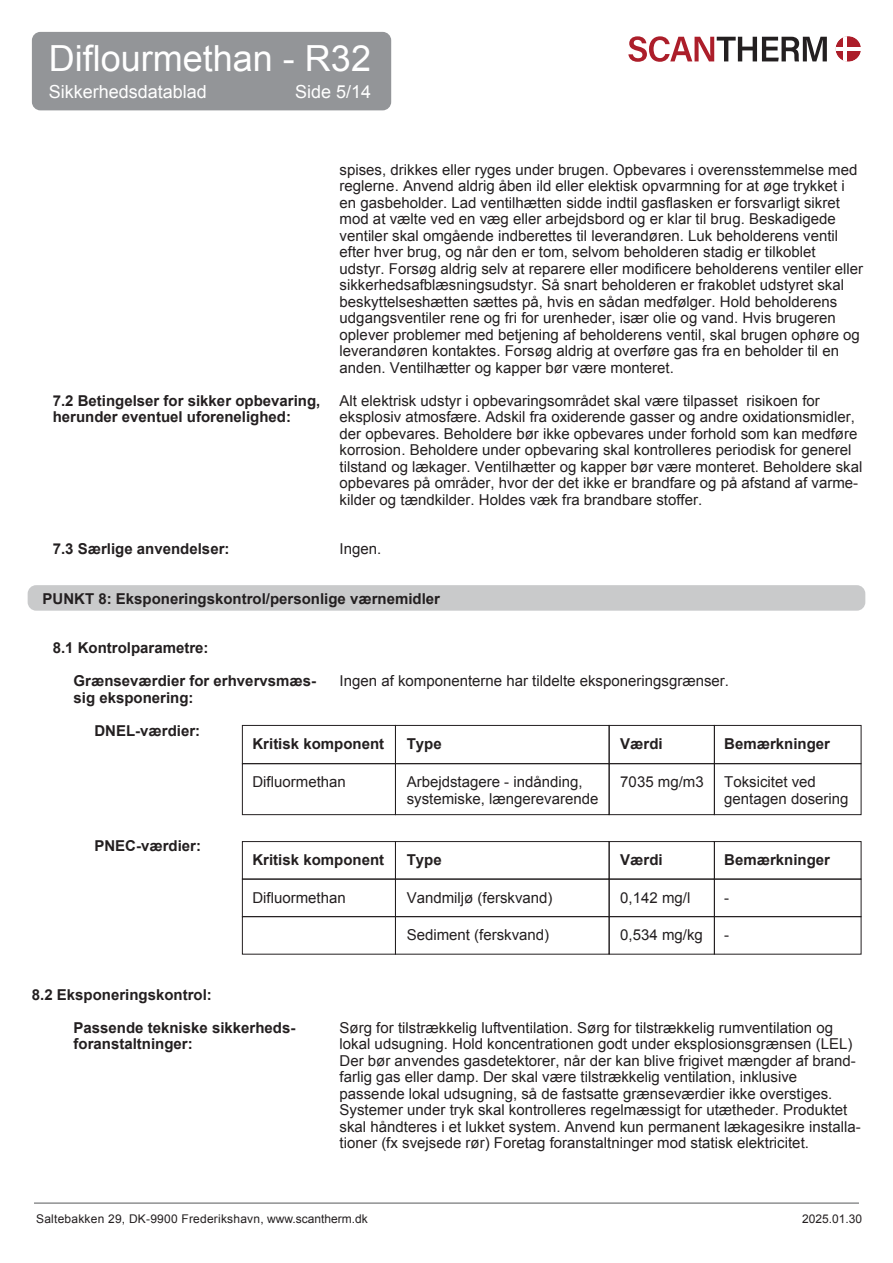
<style>
.page{position:relative;width:893px;height:1263px;background:#fff}
.page>*{position:absolute;margin:0;border:0;box-sizing:border-box;transform-origin:0 0}
.t1{font:36px "Arial";color:#fff}
.t2{font:18px "Arial";color:#fff}
.t3{font:15px/16.5px "Arial";color:#231f20}
.t4{font:700 15px/16.5px "Arial";color:#231f20}
.t5{font:12px "Arial";letter-spacing:.02em;color:#231f20}
</style>
<div class="page">
<div style="left:28px;top:585px;width:837px;height:26px;background:#c9cacb;border-radius:9px"></div>
<div style="left:242px;top:841px;width:154px;height:38px;border:1px solid #231f20"></div>
<div style="left:395px;top:841px;width:214px;height:38px;border:1px solid #231f20"></div>
<div style="left:609px;top:841px;width:106px;height:38px;border:1px solid #231f20"></div>
<div style="left:714px;top:841px;width:147px;height:38px;border:1px solid #231f20"></div>
<div style="left:242px;top:879px;width:154px;height:38px;border:1px solid #231f20"></div>
<div style="left:395px;top:879px;width:214px;height:38px;border:1px solid #231f20"></div>
<div style="left:609px;top:879px;width:106px;height:38px;border:1px solid #231f20"></div>
<div style="left:714px;top:879px;width:147px;height:38px;border:1px solid #231f20"></div>
<div style="left:242px;top:916px;width:154px;height:38px;border:1px solid #231f20"></div>
<div style="left:395px;top:916px;width:214px;height:38px;border:1px solid #231f20"></div>
<div style="left:609px;top:916px;width:106px;height:38px;border:1px solid #231f20"></div>
<div style="left:714px;top:916px;width:147px;height:38px;border:1px solid #231f20"></div>
<div style="left:242px;top:725px;width:154px;height:39px;border:1px solid #231f20"></div>
<div style="left:395px;top:725px;width:214px;height:39px;border:1px solid #231f20"></div>
<div style="left:609px;top:725px;width:106px;height:39px;border:1px solid #231f20"></div>
<div style="left:714px;top:725px;width:147px;height:39px;border:1px solid #231f20"></div>
<div style="left:242px;top:763px;width:154px;height:52px;border:1px solid #231f20"></div>
<div style="left:395px;top:763px;width:214px;height:52px;border:1px solid #231f20"></div>
<div style="left:609px;top:763px;width:106px;height:52px;border:1px solid #231f20"></div>
<div style="left:714px;top:763px;width:147px;height:52px;border:1px solid #231f20"></div>
<hr style="left:34px;top:1203px;width:825px;height:1px;background:#57585a">
<div style="left:32px;top:32px;width:359px;height:78px;background:#939598;border-radius:9px"></div>
<svg style="left:628px;top:36px;width:199px;height:26px"></svg>
<svg style="left:835px;top:36px;width:26px;height:26px"></svg>
<hr style="left:843px;top:36px;width:3px;height:26px;background:#fff">
<hr style="left:835px;top:47px;width:26px;height:4px;background:#fff">
<h1 class="t1" style="left:49px;top:35px;width:324px">Diflourmethan - R32</h1>
<p class="t2" style="left:49px;top:80px;width:160px">Sikkerhedsdatablad</p>
<p class="t2" style="left:295px;top:80px;width:78px">Side 5/14</p>
<p class="t4" style="left:53px;top:393px;width:269px">7.2 Betingelser for sikker opbevaring, herunder eventuel uforenelighed:</p>
<p class="t4" style="left:53px;top:541px;width:178px">7.3 Særlige anvendelser:</p>
<p class="t3" style="left:340px;top:161px;width:525px">spises, drikkes eller ryges under brugen. Opbevares i overensstemmelse med reglerne. Anvend aldrig åben ild eller elektisk opvarmning for at øge trykket i en gasbeholder. Lad ventilhætten sidde indtil gasflasken er forsvarligt sikret mod at vælte ved en væg eller arbejdsbord og er klar til brug. Beskadigede ventiler skal omgående indberettes til leverandøren. Luk beholderens ventil efter hver brug, og når den er tom, selvom beholderen stadig er tilkoblet udstyr. Forsøg aldrig selv at reparere eller modificere beholderens ventiler eller sikkerhedsafblæsningsudstyr. Så snart beholderen er frakoblet udstyret skal beskyttelseshætten sættes på, hvis en sådan medfølger. Hold beholderens udgangsventiler rene og fri for urenheder, især olie og vand. Hvis brugeren oplever problemer med betjening af beholderens ventil, skal brugen ophøre og leverandøren kontaktes. Forsøg aldrig at overføre gas fra en beholder til en anden. Ventilhætter og kapper bør være monteret.</p>
<p class="t3" style="left:340px;top:392px;width:524px">Alt elektrisk udstyr i opbevaringsområdet skal være tilpasset risikoen for eksplosiv atmosfære. Adskil fra oxiderende gasser og andre oxidationsmidler, der opbevares. Beholdere bør ikke opbevares under forhold som kan medføre korrosion. Beholdere under opbevaring skal kontrolleres periodisk for generel tilstand og lækager. Ventilhætter og kapper bør være monteret. Beholdere skal opbevares på områder, hvor der det ikke er brandfare og på afstand af varme&shy;kilder og tændkilder. Holdes væk fra brandbare stoffer.</p>
<p class="t3" style="left:340px;top:541px;width:43px">Ingen.</p>
<p class="t4" style="left:43px;top:591px;width:399px">PUNKT 8: Eksponeringskontrol/personlige værnemidler</p>
<p class="t4" style="left:53px;top:640px;width:157px">8.1 Kontrolparametre:</p>
<p class="t4" style="left:74px;top:673px;width:244px">Grænseværdier for erhvervsmæs&shy;sig eksponering:</p>
<p class="t4" style="left:94px;top:723px;width:107px">DNEL-værdier:</p>
<p class="t3" style="left:340px;top:673px;width:391px">Ingen af komponenterne har tildelte eksponeringsgrænser.</p>
<p class="t4" style="left:94px;top:838px;width:108px">PNEC-værdier:</p>
<p class="t4" style="left:252px;top:736px;width:133px">Kritisk komponent</p>
<p class="t4" style="left:620px;top:736px;width:44px">Værdi</p>
<p class="t3" style="left:407px;top:774px;width:193px">Arbejdstagere - indånding, systemiske, længerevarende</p>
<p class="t4" style="left:407px;top:736px;width:37px">Type</p>
<p class="t4" style="left:724px;top:736px;width:107px">Bemærkninger</p>
<p class="t3" style="left:252px;top:774px;width:95px">Difluormethan</p>
<p class="t3" style="left:620px;top:774px;width:85px">7035 mg/m3</p>
<p class="t3" style="left:724px;top:774px;width:126px">Toksicitet ved gentagen dosering</p>
<p class="t4" style="left:252px;top:852px;width:133px">Kritisk komponent</p>
<p class="t4" style="left:407px;top:852px;width:37px">Type</p>
<p class="t4" style="left:620px;top:852px;width:44px">Værdi</p>
<p class="t4" style="left:724px;top:852px;width:107px">Bemærkninger</p>
<p class="t3" style="left:252px;top:889px;width:95px">Difluormethan</p>
<p class="t3" style="left:407px;top:889px;width:147px">Vandmiljø (ferskvand)</p>
<p class="t3" style="left:620px;top:889px;width:72px">0,142 mg/l</p>
<p class="t3" style="left:724px;top:889px;width:6px">-</p>
<p class="t3" style="left:407px;top:927px;width:144px">Sediment (ferskvand)</p>
<p class="t3" style="left:724px;top:927px;width:6px">-</p>
<p class="t3" style="left:620px;top:927px;width:84px">0,534 mg/kg</p>
<p class="t4" style="left:32px;top:987px;width:182px">8.2 Eksponeringskontrol:</p>
<p class="t4" style="left:74px;top:1020px;width:223px">Passende tekniske sikkerheds&shy;foranstaltninger:</p>
<p class="t3" style="left:340px;top:1019px;width:523px">Sørg for tilstrækkelig luftventilation. Sørg for tilstrækkelig rumventilation og lokal udsugning. Hold koncentrationen godt under eksplosionsgrænsen (LEL)<br>Der bør anvendes gasdetektorer, når der kan blive frigivet mængder af brand&shy;farlig gas eller damp. Der skal være tilstrækkelig ventilation, inklusive passende lokal udsugning, så de fastsatte grænseværdier ikke overstiges.<br>Systemer under tryk skal kontrolleres regelmæssigt for utætheder. Produktet skal håndteres i et lukket system. Anvend kun permanent lækagesikre installa&shy;tioner (fx svejsede rør) Foretag foranstaltninger mod statisk elektricitet.</p>
<p class="t5" style="left:36px;top:1211px;width:333px">Saltebakken 29, DK-9900 Frederikshavn, www.scantherm.dk</p>
<p class="t5" style="left:802px;top:1211px;width:62px">2025.01.30</p>
</div>
